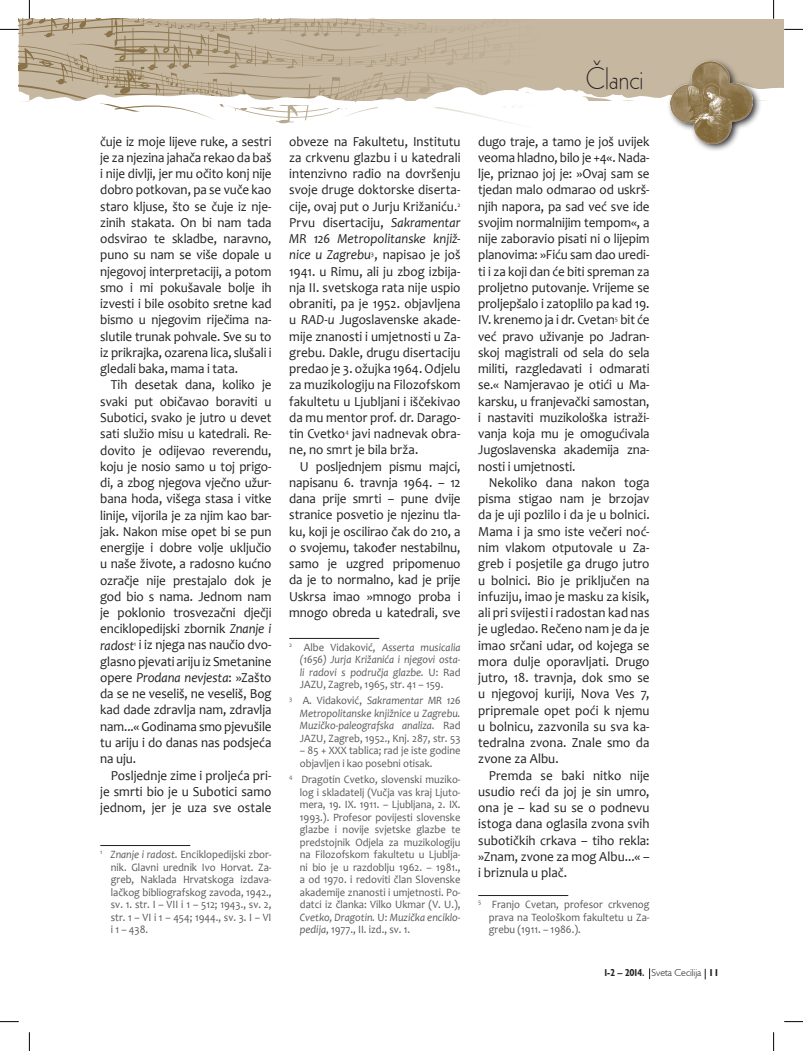
<style>
.page{position:relative;width:803px;height:1051px;background:#fff}
.page>*{position:absolute;margin:0;border:0;box-sizing:border-box;transform-origin:0 0}
.t1{font:30px "Geometric 231 BT Light C";letter-spacing:-.01em;color:#231f20;scale:.95 1}
.t2{font:13.75px/16.2px "Candara";color:#231f20;text-align:justify;scale:.95 1}
.t3{font:11.25px/12.5px "Candara";color:#57585a;text-align:justify;scale:.94 1}
.t4{font:italic 11.25px/12.5px "Candara";color:#57585a;text-align:justify;scale:.94 1}
.t5{font:300 10px "Humanist 521 BT";color:#231f20}
.s1{font-style:italic}
.s2{font-style:normal}
.s3{font-weight:700;font-stretch:condensed}
.s4{font-weight:700}
</style>
<div class="page">
<hr style="left:100px;top:845px;width:90px;height:1px;background:#231f20">
<hr style="left:289px;top:638px;width:90px;height:1px;background:#231f20">
<hr style="left:478px;top:895px;width:90px;height:1px;background:#231f20">
<svg style="left:0;top:1021px;width:19px;height:1px"></svg>
<svg style="left:784px;top:1021px;width:19px;height:1px"></svg>
<svg style="left:29px;top:1032px;width:1px;height:19px"></svg>
<svg style="left:0;top:0;width:803px;height:151px"></svg>
<svg style="left:773px;top:1032px;width:1px;height:19px"></svg>
<h1 class="t1" style="left:586px;top:60px;width:63px">Članci</h1>
<p class="t2" style="left:100px;top:133px;width:182px">čuje iz moje lijeve ruke, a sestri je za njezina jahača rekao da baš i nije divlji, jer mu očito konj nije dobro potkovan, pa se vuče kao staro kljuse, što se čuje iz nje&shy;zinih stakata. On bi nam tada odsvirao te skladbe, naravno, puno su nam se više dopale u njegovoj interpretaciji, a potom smo i mi pokušavale bolje ih izvesti i bile osobito sretne kad bismo u njegovim riječima na&shy;slutile trunak pohvale. Sve su to iz prikrajka, ozarena lica, slušali i gledali baka, mama i tata.</p>
<p class="t2" style="left:100px;top:377px;width:182px;text-indent:11px">Tih desetak dana, koliko je svaki put običavao boraviti u Subotici, svako je jutro u devet sati služio misu u katedrali. Re&shy;dovito je odijevao reverendu, koju je nosio samo u toj prigo&shy;di, a zbog njegova vječno užur&shy;bana hoda, višega stasa i vitke linije, vijorila je za njim kao bar&shy;jak. Nakon mise opet bi se pun energije i dobre volje uključio u naše živote, a radosno kućno ozračje nije prestajalo dok je god bio s nama. Jednom nam je poklonio trosvezačni dječji enciklopedijski zbornik <span class="s1">Znanje i radost</span><sup>1</sup> i iz njega nas naučio dvo&shy;glasno pjevati ariju iz Smetanine opere <span class="s1">Prodana nevjesta</span>: »Zašto da se ne veseliš, ne veseliš, Bog kad dade zdravlja nam, zdravlja nam...« Godinama smo pjevušile tu ariju i do danas nas podsjeća na uju.</p>
<p class="t2" style="left:100px;top:767px;width:182px;text-indent:11px">Posljednje zime i proljeća pri&shy;je smrti bio je u Subotici samo jednom, jer je uza sve ostale</p>
<p class="t3" style="left:111px;top:848px;width:172px;text-indent:-11px"><sup>1</sup> <span class="s1">Znanje i radost.</span> Enciklopedijski zbor&shy;nik. Glavni urednik Ivo Horvat. Za&shy;greb, Naklada Hrvatskoga izdava&shy;lačkog bibliografskog zavoda, 1942., sv. 1. str. I – VII i 1 – 512; 1943., sv. 2, str. 1 – VI i 1 – 454; 1944., sv. 3. I – VI i 1 – 438.</p>
<p class="t2" style="left:289px;top:133px;width:182px">obveze na Fakultetu, Institutu za crkvenu glazbu i u katedrali intenzivno radio na dovršenju svoje druge doktorske diserta&shy;cije, ovaj put o Jurju Križaniću.<sup>2<br></sup>Prvu disertaciju, <span class="s1">Sakramentar MR 126 Metropolitanske knjiž&shy;nice u Zagrebu</span><sup>3</sup>, napisao je još 1941. u Rimu, ali ju zbog izbija&shy;nja II. svetskoga rata nije uspio obraniti, pa je 1952. objavljena u <span class="s1">RAD-u</span> Jugoslavenske akade&shy;mije znanosti i umjetnosti u Za&shy;grebu. Dakle, drugu disertaciju predao je 3. ožujka 1964. Odjelu za muzikologiju na Filozofskom fakultetu u Ljubljani i iščekivao da mu mentor prof. dr. Darago&shy;tin Cvetko<sup>4</sup> javi nadnevak obra&shy;ne, no smrt je bila brža.</p>
<p class="t2" style="left:289px;top:458px;width:182px;text-indent:11px">U posljednjem pismu majci, napisanu 6. travnja 1964. – 12 dana prije smrti – pune dvije stranice posvetio je njezinu tla&shy;ku, koji je oscilirao čak do 210, a o svojemu, također nestabilnu, samo je uzgred pripomenuo da je to normalno, kad je prije Uskrsa imao »mnogo proba i mnogo obreda u katedrali, sve</p>
<p class="t4" style="left:300px;top:641px;width:172px;text-indent:-11px"><sup>2</sup> <span class="s2">Albe Vidaković,</span> Asserta musicalia (1656) Jurja Križanića i njegovi osta&shy;li radovi s područja glazbe. <span class="s2">U: Rad JAZU, Zagreb, 1965, str. 41 – 159.</span></p>
<p class="t4" style="left:300px;top:694px;width:172px;text-indent:-11px"><sup>3</sup> <span class="s2">A. Vidaković,</span> Sakramentar MR 126<br>Metropolitanske knjižnice u Zagrebu.<br>Muzičko-paleografska analiza. <span class="s2">Rad JAZU, Zagreb, 1952., Knj. 287, str. 53</span></p>
<p class="t3" style="left:300px;top:744px;width:172px">– 85 + XXX tablica; rad je iste godine objavljen i kao posebni otisak.</p>
<p class="t3" style="left:300px;top:773px;width:172px;text-indent:-11px"><sup>4</sup> Dragotin Cvetko, slovenski muziko&shy;log i skladatelj (Vučja vas kraj Ljuto&shy;mera, 19. IX. 1911. – Ljubljana, 2. IX.<br>1993.). Profesor povijesti slovenske glazbe i novije svjetske glazbe te predstojnik Odjela za muzikologiju na Filozofskom fakultetu u Ljublja&shy;ni bio je u razdoblju 1962. – 1981., a od 1970. i redoviti član Slovenske akademije znanosti i umjetnosti. Po&shy;datci iz članka: Vilko Ukmar (V. U.), <span class="s1">Cvetko, Dragotin.</span> U: <span class="s1">Muzička enciklo&shy;pedija</span>, 1977., II. izd., sv. 1.</p>
<p class="t2" style="left:478px;top:133px;width:182px">dugo traje, a tamo je još uvijek veoma hladno, bilo je +4«. Nada&shy;lje, priznao joj je: »Ovaj sam se tjedan malo odmarao od uskrš&shy;njih napora, pa sad već sve ide svojim normalnijim tempom«, a nije zaboravio pisati ni o lijepim planovima: »Fiću sam dao uredi&shy;ti i za koji dan će biti spreman za proljetno putovanje. Vrijeme se proljepšalo i zatoplilo pa kad 19.<br>IV. krenemo ja i dr. Cvetan<sup>5</sup> bit će već pravo uživanje po Jadran&shy;skoj magistrali od sela do sela militi, razgledavati i odmarati se.« Namjeravao je otići u Ma&shy;karsku, u franjevački samostan, i nastaviti muzikološka istraži&shy;vanja koja mu je omogućivala Jugoslavenska akademija zna&shy;nosti i umjetnosti.</p>
<p class="t2" style="left:478px;top:474px;width:182px;text-indent:11px">Nekoliko dana nakon toga pisma stigao nam je brzojav da je uji pozlilo i da je u bolnici.<br>Mama i ja smo iste večeri noć&shy;nim vlakom otputovale u Za&shy;greb i posjetile ga drugo jutro u bolnici. Bio je priključen na infuziju, imao je masku za kisik, ali pri svijesti i radostan kad nas je ugledao. Rečeno nam je da je imao srčani udar, od kojega se mora dulje oporavljati. Drugo jutro, 18. travnja, dok smo se u njegovoj kuriji, Nova Ves 7, pripremale opet poći k njemu u bolnicu, zazvonila su sva ka&shy;tedralna zvona. Znale smo da zvone za Albu.</p>
<p class="t2" style="left:478px;top:767px;width:182px;text-indent:11px">Premda se baki nitko nije usudio reći da joj je sin umro, ona je – kad su se o podnevu istoga dana oglasila zvona svih subotičkih crkava – tiho rekla: »Znam, zvone za mog Albu...« – i briznula u plač.</p>
<p class="t3" style="left:489px;top:898px;width:172px;text-indent:-11px"><sup>5</sup> Franjo Cvetan, profesor crkvenog prava na Teološkom fakultetu u Za&shy;grebu (1911. – 1986.).</p>
<p class="t5" style="left:604px;top:967px;width:116px"><span class="s3">1-2 – 2014.</span> Sveta Cecilija <span class="s4">11</span></p>
</div>
